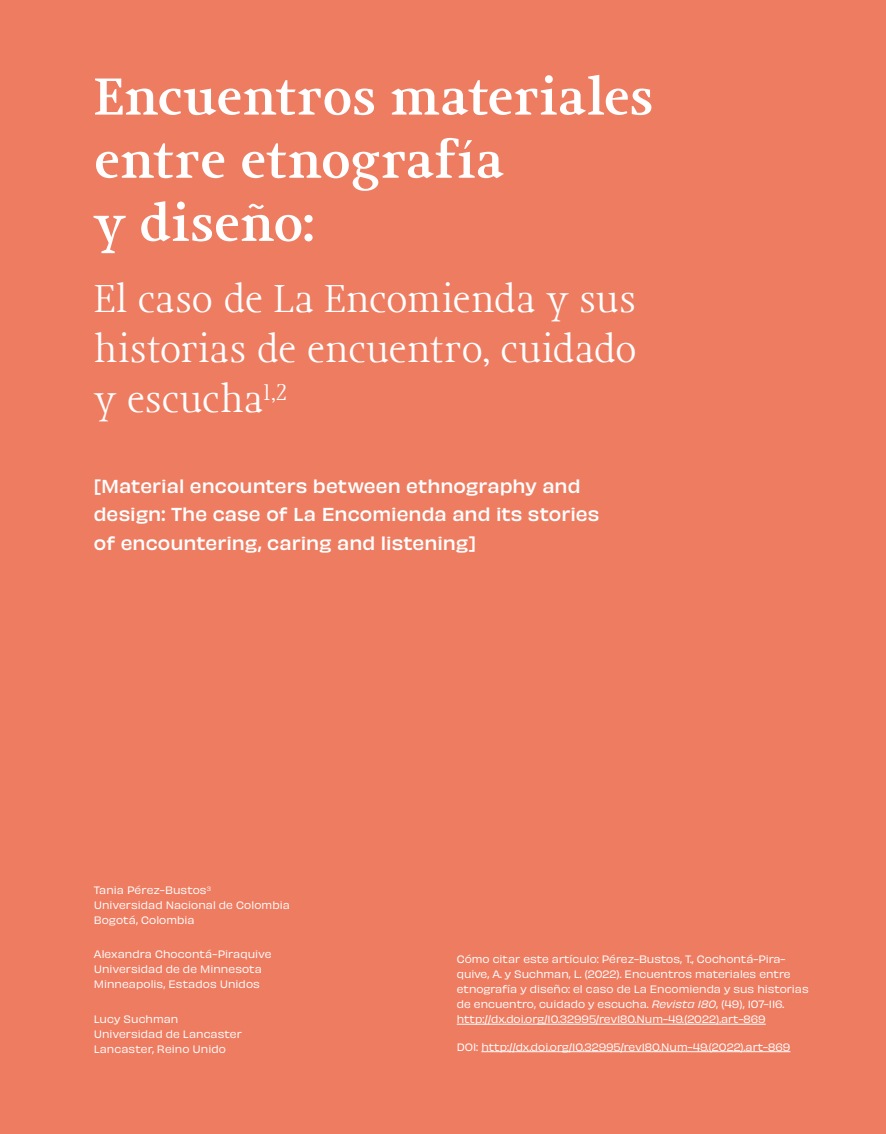
<style>
.page{position:relative;width:886px;height:1134px;background:#ee7c61}
.page>*{position:absolute;margin:0;border:0;box-sizing:border-box;transform-origin:0 0}
.Titulo_1{font:50px/63.1px "Jude W00 Bold Lining Numbers";letter-spacing:-.01em;color:#fff}
.Titulo_1-2{font:37.5px/50px "Jude W00 Light Lining Numbers";letter-spacing:-.01em;color:#fff;text-align:justify}
.Titulo_2{font:500 17.5px/28.8px "Obviously";color:#fff}
.Asterisco{font:10px/15px "Obviously";color:#fff}
.s1{font-style:italic}
</style>
<div class="page">
<hr style="left:457px;top:1024px;width:309px;height:1px;background:#fff">
<hr style="left:481px;top:1051px;width:309px;height:1px;background:#fff">
<p class="Titulo_1" style="left:94px;top:66px;width:562px">Encuentros materiales entre etnografía<br>y diseño:</p>
<p class="Titulo_1-2" style="left:94px;top:274px;width:545px">El caso de La Encomienda y sus historias de encuentro, cuidado y escucha<sup>1,2</sup></p>
<p class="Titulo_2" style="left:94px;top:470px;width:507px">[Material encounters between ethnography and design: The case of La Encomienda and its stories of encountering, caring and listening]</p>
<p class="Asterisco" style="left:94px;top:882px;width:119px">Tania Pérez-Bustos<sup>3</sup></p>
<p class="Asterisco" style="left:94px;top:897px;width:198px">Universidad Nacional de Colombia</p>
<p class="Asterisco" style="left:94px;top:912px;width:102px">Bogotá, Colombia</p>
<p class="Asterisco" style="left:94px;top:946px;width:179px">Alexandra Chocontá-Piraquive</p>
<p class="Asterisco" style="left:94px;top:961px;width:170px">Universidad de de Minnesota</p>
<p class="Asterisco" style="left:94px;top:976px;width:168px">Minneapolis, Estados Unidos</p>
<p class="Asterisco" style="left:94px;top:1010px;width:86px">Lucy Suchman</p>
<p class="Asterisco" style="left:94px;top:1025px;width:150px">Universidad de Lancaster</p>
<p class="Asterisco" style="left:94px;top:1040px;width:134px">Lancaster, Reino Unido</p>
<p class="Asterisco" style="left:457px;top:951px;width:353px">Cómo citar este artículo: Pérez-Bustos, T., Cochontá-Pira&shy;quive, A. y Suchman, L. (2022). Encuentros materiales entre etnografía y diseño: el caso de La Encomienda y sus historias de encuentro, cuidado y escucha. <span class="s1">Revista 180</span>, (49), 107-116. http://dx.doi.org/10.32995/rev180.Num-49.(2022).art-869</p>
<p class="Asterisco" style="left:457px;top:1038px;width:335px">DOI: http://dx.doi.org/10.32995/rev180.Num-49.(2022).art-869</p>
</div>
